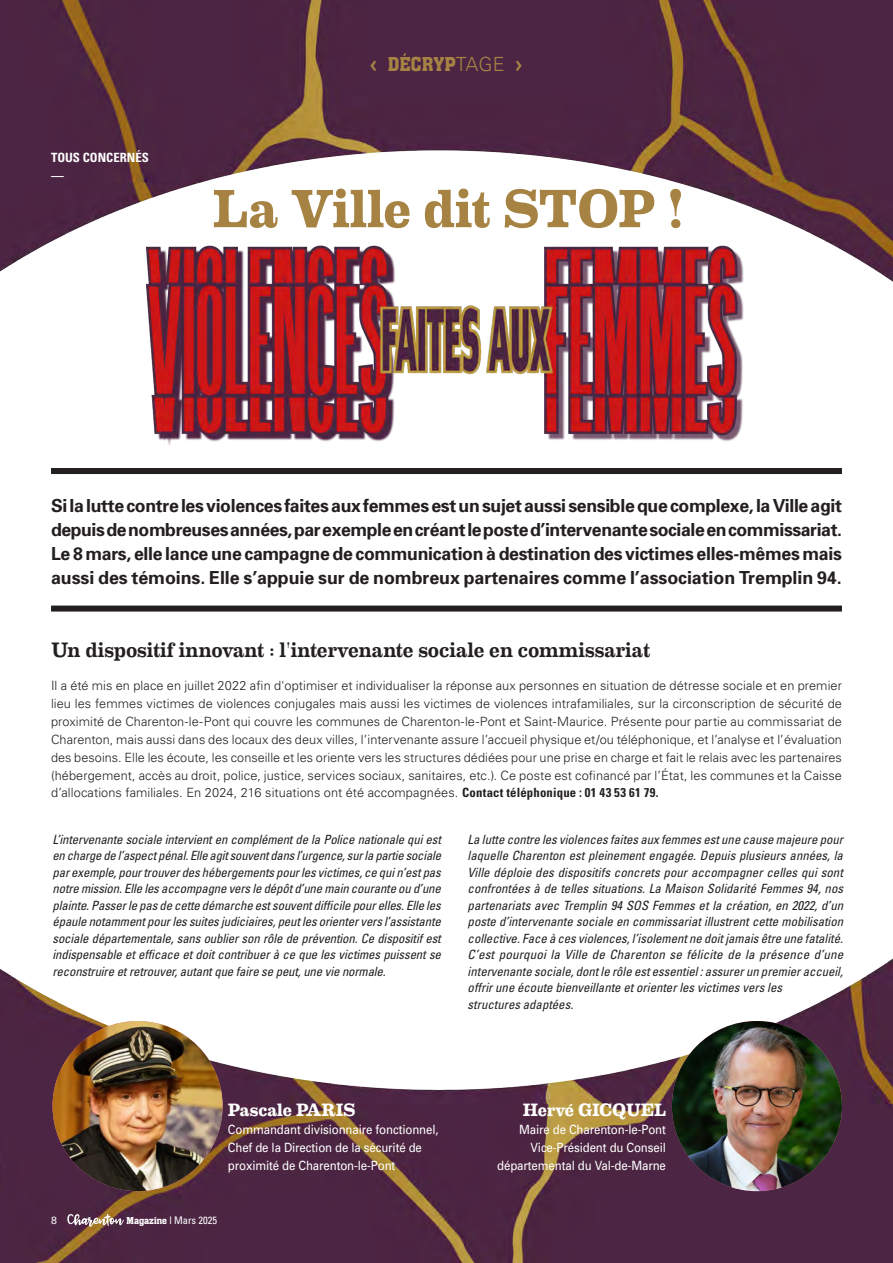
<style>
.page{position:relative;width:893px;height:1263px;background:#fff}
.page>*{position:absolute;margin:0;border:0;box-sizing:border-box;transform-origin:0 0}
.t1{font:700 54px "Eames Century Modern";letter-spacing:-.015em;color:#a68342}
.t2{font:500 21px "Eames Century Modern";color:#231f20}
.t3{font:500 21px "Aachen D";letter-spacing:.005em;color:#a68342}
.t4{font:700 18px/24px "Univers";letter-spacing:-.005em;color:#231f20;text-align:justify}
.t5{font:700 18px "Eames Century Modern";letter-spacing:-.01em;color:#fff}
.t6{font:italic condensed 12.75px/16.5px "Univers";color:#231f20;text-align:justify}
.t7{font:300 12.75px/17.9px "Univers";letter-spacing:.005em;color:#231f20;text-align:justify}
.t8{font:12.75px/18px "Univers";letter-spacing:-.01em;color:#fff;scale:.9 1}
.t9{font:700 condensed 12.75px "Univers";color:#fff}
.t10{font:condensed 10.5px "Univers";color:#fff}
.t11{font:10.5px "Univers";color:#fff}
.s1{font-family:"Officina Serif";font-weight:700}
.s2{font-family:"Univers";font-weight:300;font-size:19.5px}
.s3{font-weight:700;font-stretch:condensed}
.s4{font-family:"Aachen D";font-weight:500;font-stretch:normal}
</style>
<div class="page">
<img style="left:0;top:0;width:893px;height:1263px">
<div style="left:51px;top:468px;width:791px;height:6px;background:#231f20"></div>
<div style="left:51px;top:605px;width:791px;height:6px;background:#231f20"></div>
<img style="left:128px;top:234px;width:639px;height:215px">
<img style="left:53px;top:1021px;width:170px;height:170px;border-radius:85px">
<img style="left:672px;top:1021px;width:170px;height:170px;border-radius:85px">
<svg style="left:67px;top:1214px;width:57px;height:13px"></svg>
<p class="t9" style="left:51px;top:150px;width:99px">TOUS CONCERNÉS</p>
<p class="t9" style="left:51px;top:168px;width:14px">—</p>
<p class="t3" style="left:370px;top:52px;width:154px"><span class="s1">‹</span> DÉCRYP<span class="s2">TAGE</span> <span class="s1">›</span></p>
<p class="t1" style="left:212px;top:168px;width:472px">La Ville dit STOP !</p>
<p class="t4" style="left:51px;top:493px;width:792px">Si la lutte contre les violences faites aux femmes est un sujet aussi sensible que complexe, la Ville agit depuis de nombreuses années, par exemple en créant le poste d’intervenante sociale en commissariat.<br>Le 8 mars, elle lance une campagne de communication à destination des victimes elles-mêmes mais aussi des témoins. Elle s’appuie sur de nombreux partenaires comme l’association Tremplin 94.</p>
<p class="t2" style="left:51px;top:634px;width:601px">Un dispositif innovant : l'intervenante sociale en commissariat</p>
<p class="t7" style="left:51px;top:676px;width:792px">Il a été mis en place en juillet 2022 afin d'optimiser et individualiser la réponse aux personnes en situation de détresse sociale et en premier lieu les femmes victimes de violences conjugales mais aussi les victimes de violences intrafamiliales, sur la circonscription de sécurité de proximité de Charenton-le-Pont qui couvre les communes de Charenton-le-Pont et Saint-Maurice. Présente pour partie au commissariat de Charenton, mais aussi dans des locaux des deux villes, l’intervenante assure l’accueil physique et/ou téléphonique, et l’analyse et l’évaluation des besoins. Elle les écoute, les conseille et les oriente vers les structures dédiées pour une prise en charge et fait le relais avec les partenaires (hébergement, accès au droit, police, justice, services sociaux, sanitaires, etc.). Ce poste est cofinancé par l’État, les communes et la Caisse d’allocations familiales. En 2024, 216 situations ont été accompagnées. <span class="s3">Contact téléphonique : 01 43 53 61 79.</span></p>
<p class="t6" style="left:53px;top:831px;width:390px">L’intervenante sociale intervient en complément de la Police nationale qui est en charge de l’aspect pénal. Elle agit souvent dans l’urgence, sur la partie sociale par exemple, pour trouver des hébergements pour les victimes, ce qui n’est pas notre mission. Elle les accompagne vers le dépôt d’une main courante ou d’une plainte. Passer le pas de cette démarche est souvent difficile pour elles. Elle les épaule notamment pour les suites judiciaires, peut les orienter vers l’assistante sociale départementale, sans oublier son rôle de prévention. Ce dispositif est indispensable et efficace et doit contribuer à ce que les victimes puissent se reconstruire et retrouver, autant que faire se peut, une vie normale.</p>
<p class="t6" style="left:468px;top:831px;width:377px">La lutte contre les violences faites aux femmes est une cause majeure pour laquelle Charenton est pleinement engagée. Depuis plusieurs années, la Ville déploie des dispositifs concrets pour accompagner celles qui sont confrontées à de telles situations. La Maison Solidarité Femmes 94, nos partenariats avec Tremplin 94 SOS Femmes et la création, en 2022, d’un poste d’intervenante sociale en commissariat illustrent cette mobilisation collective. Face à ces violences, l’isolement ne doit jamais être une fatalité.<br>C’est pourquoi la Ville de Charenton se félicite de la présence d’une intervenante sociale, dont le rôle est essentiel : assurer un premier accueil, offrir une écoute bienveillante et orienter les victimes vers les</p>
<p class="t6" style="left:468px;top:996px;width:107px">structures adaptées.</p>
<p class="t5" style="left:228px;top:1096px;width:129px">Pascale PARIS</p>
<p class="t8" style="left:228px;top:1120px;width:236px">Commandant divisionnaire fonctionnel,<br>Chef de la Direction de la sécurité de proximité de Charenton-le-Pont</p>
<p class="t11" style="left:51px;top:1214px;width:7px">8</p>
<p class="t10" style="left:126px;top:1214px;width:92px"><span class="s4">Magazine</span> l Mars 2025</p>
<p class="t5" style="left:523px;top:1096px;width:145px">Hervé GICQUEL</p>
<p class="t8" style="left:519px;top:1120px;width:165px">Maire de Charenton-le-Pont</p>
<p class="t8" style="left:531px;top:1138px;width:152px">Vice-Président du Conseil</p>
<p class="t8" style="left:497px;top:1156px;width:189px">départemental du Val-de-Marne</p>
</div>
